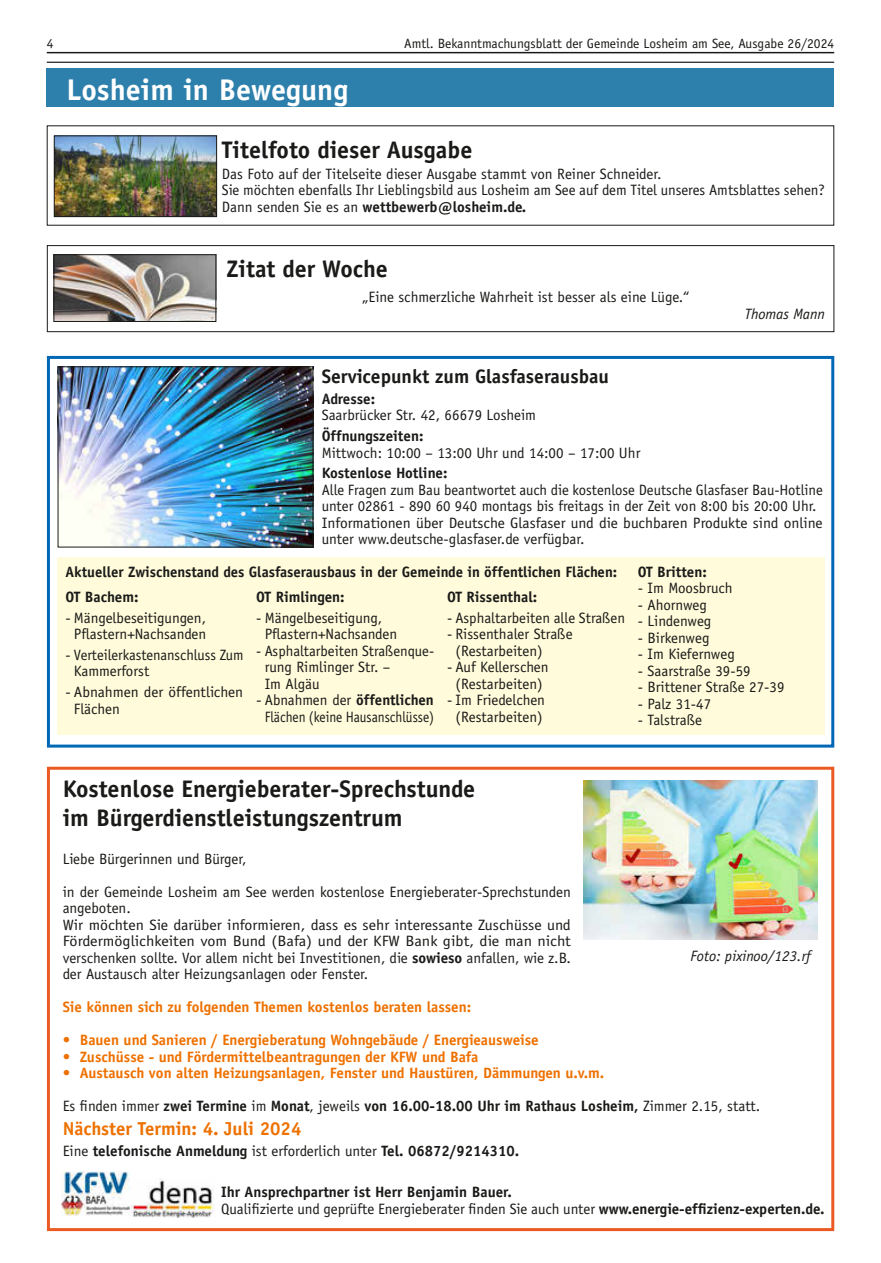
<style>
.page{position:relative;width:881px;height:1263px;background:#fff}
.page>*{position:absolute;margin:0;border:0;box-sizing:border-box;transform-origin:0 0}
.t1{font:700 30px "Officina Sans LT";color:#fff}
.t2{font:700 24px/28.8px "Officina Sans LT";color:#1a1a18}
.t3{font:700 19.5px "Officina Sans LT";color:#1a1a18}
.t4{font:700 18.75px "Officina Sans LT";color:#ee7100}
.t5{font:15px/16.5px "Officina Sans LT";color:#1a1a18}
.t6{font:700 15px/25px "Officina Sans LT";color:#1a1a18}
.t7{font:700 15px "Officina Sans LT";color:#ee7100}
.t8{font:15px/16.5px "Officina Sans LT";color:#1a1a18;text-align:center;scale:1.05 1}
.t9{font:italic 15px "Officina Sans LT";color:#1a1a18}
.t10{font:13.5px "Officina Sans LT";color:#1a1a18}
.s1{font-weight:700}
.s2{font-weight:400}
</style>
<div class="page">
<hr style="left:47px;top:52px;width:786px;height:1px;background:#1a1a18">
<svg style="left:47px;top:68px;width:786px;height:1px"></svg>
<div style="left:47px;top:69px;width:786px;height:38px;background:#2d80ab"></div>
<hr style="left:47px;top:62px;width:786px;height:1px;background:#1a1a18">
<div style="left:47px;top:245px;width:787px;height:87px;border:1px solid #1a1a18"></div>
<img style="left:56px;top:256px;width:158px;height:64px">
<div style="left:54px;top:254px;width:162px;height:68px;border:1px solid #1a1a18"></div>
<div style="left:47px;top:356px;width:787px;height:391px;background:#fff;border:3px solid #0068b4"></div>
<img style="left:60px;top:369px;width:251px;height:176px">
<div style="left:58px;top:367px;width:255px;height:180px;border:1px solid #1a1a18"></div>
<div style="left:57px;top:557px;width:767px;height:177px;background:#fffbdb"></div>
<div style="left:47px;top:767px;width:787px;height:464px;border:3px solid #eb5a23"></div>
<img style="left:583px;top:780px;width:234px;height:160px">
<img style="left:130px;top:1178px;width:85px;height:39px">
<img style="left:61px;top:1172px;width:69px;height:44px">
<img style="left:56px;top:138px;width:158px;height:77px">
<div style="left:54px;top:136px;width:162px;height:81px;border:1px solid #1a1a18"></div>
<p class="t10" style="left:47px;top:35px;width:8px">4</p>
<p class="t10" style="left:404px;top:35px;width:431px">Amtl. Bekanntmachungsblatt der Gemeinde Losheim am See, Ausgabe 26/2024</p>
<h1 class="t1" style="left:66px;top:71px;width:283px">Losheim in Bewegung</h1>
<h2 class="t2" style="left:222px;top:135px;width:252px">Titelfoto dieser Ausgabe</h2>
<p class="t5" style="left:222px;top:166px;width:604px">Das Foto auf der Titelseite dieser Ausgabe stammt von Reiner Schneider.<br>Sie möchten ebenfalls Ihr Lieblingsbild aus Losheim am See auf dem Titel unseres Amtsblattes sehen?<br>Dann senden Sie es an <span class="s1">wettbewerb@losheim.de.</span></p>
<h2 class="t2" style="left:226px;top:254px;width:162px">Zitat der Woche</h2>
<p class="t5" style="left:362px;top:289px;width:328px">„Eine schmerzliche Wahrheit ist besser als eine Lüge.“</p>
<p class="t9" style="left:744px;top:305px;width:82px">Thomas Mann</p>
<h3 class="t3" style="left:321px;top:364px;width:289px">Servicepunkt zum Glasfaserausbau</h3>
<p class="t6" style="left:321px;top:386px;width:55px">Adresse:</p>
<p class="t5" style="left:321px;top:407px;width:216px">Saarbrücker Str. 42, 66679 Losheim</p>
<p class="t6" style="left:321px;top:423px;width:103px">Öffnungszeiten:</p>
<p class="t5" style="left:321px;top:444px;width:320px">Mittwoch: 10:00 – 13:00 Uhr und 14:00 – 17:00 Uhr</p>
<p class="t6" style="left:321px;top:461px;width:127px">Kostenlose Hotline:</p>
<p class="t5" style="left:321px;top:482px;width:502px">Alle Fragen zum Bau beantwortet auch die kostenlose Deutsche Glasfaser Bau-Hotline unter 02861 - 890 60 940 montags bis freitags in der Zeit von 8:00 bis 20:00 Uhr.<br>Informationen über Deutsche Glasfaser und die buchbaren Produkte sind online unter www.deutsche-glasfaser.de verfügbar.</p>
<p class="t6" style="left:65px;top:559px;width:553px">Aktueller Zwischenstand des Glasfaserausbaus in der Gemeinde in öffentlichen Flächen:<br>OT Bachem:</p>
<p class="t5" style="left:65px;top:609px;width:142px;text-align:center">- Mängelbeseitigungen,<br>Pflastern+Nachsanden</p>
<p class="t5" style="left:74px;top:647px;width:171px;text-indent:-9px">- Verteilerkastenanschluss Zum<br>Kammerforst</p>
<p class="t5" style="left:74px;top:684px;width:171px;text-indent:-9px">- Abnahmen der öffentlichen<br>Flächen</p>
<p class="t6" style="left:447px;top:584px;width:92px">OT Rissenthal:</p>
<p class="t5" style="left:447px;top:609px;width:179px">- Asphaltarbeiten alle Straßen</p>
<p class="t5" style="left:455px;top:626px;width:118px;text-indent:-9px">- Rissenthaler Straße (Restarbeiten)</p>
<p class="t5" style="left:447px;top:659px;width:103px;text-align:center">- Auf Kellerschen (Restarbeiten)</p>
<p class="t5" style="left:447px;top:692px;width:99px;text-align:center">- Im Friedelchen (Restarbeiten)</p>
<p class="t6" style="left:256px;top:584px;width:90px">OT Rimlingen:</p>
<p class="t5" style="left:264px;top:609px;width:134px;text-indent:-9px">- Mängelbeseitigung,<br>Pflastern+Nachsanden</p>
<p class="t5" style="left:264px;top:642px;width:171px;text-indent:-9px">- Asphaltarbeiten Straßenque&shy;rung Rimlinger Str. –<br>Im Algäu</p>
<p class="t8" style="left:256px;top:692px;width:171px">- Abnahmen der <span class="s1">öffentlichen<br></span>Flächen (keine Hausanschlüsse)</p>
<p class="t6" style="left:637px;top:559px;width:71px">OT Britten:</p>
<p class="t5" style="left:637px;top:580px;width:96px">- Im Moosbruch</p>
<p class="t5" style="left:637px;top:597px;width:71px">- Ahornweg</p>
<p class="t5" style="left:637px;top:613px;width:75px">- Lindenweg</p>
<p class="t5" style="left:637px;top:630px;width:73px">- Birkenweg</p>
<p class="t5" style="left:637px;top:646px;width:98px">- Im Kiefernweg</p>
<p class="t5" style="left:637px;top:663px;width:114px">- Saarstraße 39-59</p>
<p class="t5" style="left:637px;top:679px;width:148px">- Brittener Straße 27-39</p>
<p class="t5" style="left:637px;top:696px;width:75px">- Palz 31-47</p>
<p class="t5" style="left:637px;top:712px;width:66px">- Talstraße</p>
<h2 class="t2" style="left:63px;top:774px;width:414px">Kostenlose Energieberater-Sprechstunde im Bürgerdienstleistungszentrum</h2>
<p class="t5" style="left:63px;top:850px;width:185px">Liebe Bürgerinnen und Bürger,</p>
<p class="t5" style="left:63px;top:883px;width:509px">in der Gemeinde Losheim am See werden kostenlose Energieberater-Sprechstunden angeboten.<br>Wir möchten Sie darüber informieren, dass es sehr interessante Zuschüsse und Fördermöglichkeiten vom Bund (Bafa) und der KFW Bank gibt, die man nicht verschenken sollte. Vor allem nicht bei Investitionen, die <span class="s1">sowieso</span> anfallen, wie z.B. der Austausch alter Heizungsanlagen oder Fenster.</p>
<p class="t7" style="left:63px;top:998px;width:410px">Sie können sich zu folgenden Themen kostenlos beraten lassen:</p>
<p class="t7" style="left:63px;top:1031px;width:477px">• Bauen und Sanieren / Energieberatung Wohngebäude / Energieausweise</p>
<p class="t7" style="left:63px;top:1047px;width:417px">• Zuschüsse - und Fördermittelbeantragungen der KFW und Bafa</p>
<p class="t7" style="left:63px;top:1064px;width:543px">• Austausch von alten Heizungsanlagen, Fenster und Haustüren, Dämmungen u.v.m.</p>
<p class="t6" style="left:63px;top:1093px;width:698px"><span class="s2">Es finden immer</span> zwei Termine <span class="s2">im</span> Monat<span class="s2">, jeweils</span> von 16.00-18.00 Uhr im Rathaus Losheim, <span class="s2">Zimmer 2.15, statt.</span></p>
<p class="t4" style="left:63px;top:1117px;width:240px">Nächster Termin: 4. Juli 2024</p>
<p class="t6" style="left:63px;top:1138px;width:458px"><span class="s2">Eine</span> telefonische Anmeldung <span class="s2">ist erforderlich unter</span> Tel. 06872/9214310.</p>
<p class="t9" style="left:690px;top:947px;width:122px">Foto: pixinoo/123.rf</p>
<p class="t6" style="left:221px;top:1184px;width:604px;line-height:16.5px">Ihr Ansprechpartner ist Herr Benjamin Bauer.<br><span class="s2">Qualifizierte und geprüfte Energieberater finden Sie auch unter</span> www.energie-effizienz-experten.de.</p>
</div>
